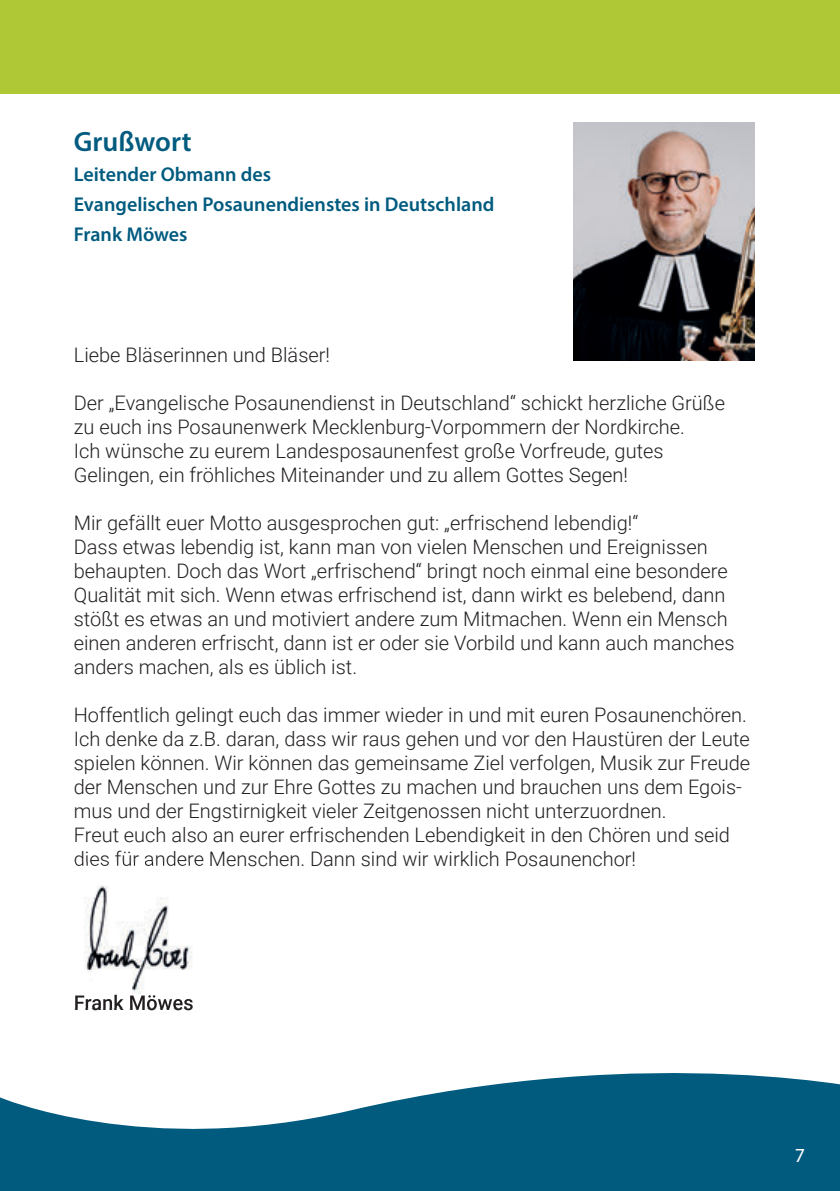
<style>
.page{position:relative;width:840px;height:1191px;background:#fff}
.page>*{position:absolute;margin:0;border:0;box-sizing:border-box;transform-origin:0 0}
.t1{font:600 28px "Myriad Pro";color:#005b7f}
.t2{font:300 20px/24px "Roboto";color:#231f20}
.t3{font:600 20px/30px "Myriad Pro";color:#005b7f}
.t4{font:500 20px "Roboto";color:#231f20}
.t5{font:20px "Myriad Pro";color:#fff}
</style>
<div class="page">
<svg style="left:0;top:1073px;width:839px;height:118px;fill:#005b7f"></svg>
<div style="left:0;top:0;width:839px;height:93px;background:#aec836"></div>
<img style="left:573px;top:122px;width:181px;height:238px">
<img style="left:84px;top:885px;width:109px;height:123px">
<img style="left:75px;top:862px;width:128px;height:4px">
<img style="left:75px;top:994px;width:117px;height:14px">
<h1 class="t1" style="left:74px;top:124px;width:119px">Grußwort</h1>
<p class="t3" style="left:74px;top:159px;width:422px">Leitender Obmann des<br>Evangelischen Posaunendienstes in Deutschland<br>Frank Möwes</p>
<p class="t2" style="left:74px;top:342px;width:257px">Liebe Bläserinnen und Bläser!</p>
<p class="t2" style="left:74px;top:390px;width:652px">Der „Evangelische Posaunendienst in Deutschland“ schickt herzliche Grüße zu euch ins Posaunenwerk Mecklenburg-Vorpommern der Nordkirche.<br>Ich wünsche zu eurem Landesposaunenfest große Vorfreude, gutes Gelingen, ein fröhliches Miteinander und zu allem Gottes Segen!</p>
<p class="t2" style="left:74px;top:510px;width:662px">Mir gefällt euer Motto ausgesprochen gut: „erfrischend lebendig!“<br>Dass etwas lebendig ist, kann man von vielen Menschen und Ereignissen behaupten. Doch das Wort „erfrischend“ bringt noch einmal eine besondere Qualität mit sich. Wenn etwas erfrischend ist, dann wirkt es belebend, dann stößt es etwas an und motiviert andere zum Mitmachen. Wenn ein Mensch einen anderen erfrischt, dann ist er oder sie Vorbild und kann auch manches anders machen, als es üblich ist.</p>
<p class="t2" style="left:74px;top:702px;width:677px">Hoffentlich gelingt euch das immer wieder in und mit euren Posaunenchören.<br>Ich denke da z.B. daran, dass wir raus gehen und vor den Haustüren der Leute spielen können. Wir können das gemeinsame Ziel verfolgen, Musik zur Freude der Menschen und zur Ehre Gottes zu machen und brauchen uns dem Egois&shy;mus und der Engstirnigkeit vieler Zeitgenossen nicht unterzuordnen.<br>Freut euch also an eurer erfrischenden Lebendigkeit in den Chören und seid dies für andere Menschen. Dann sind wir wirklich Posaunenchor!</p>
<p class="t4" style="left:74px;top:988px;width:121px">Frank Möwes</p>
<p class="t5" style="left:794px;top:1143px;width:12px">7</p>
</div>
